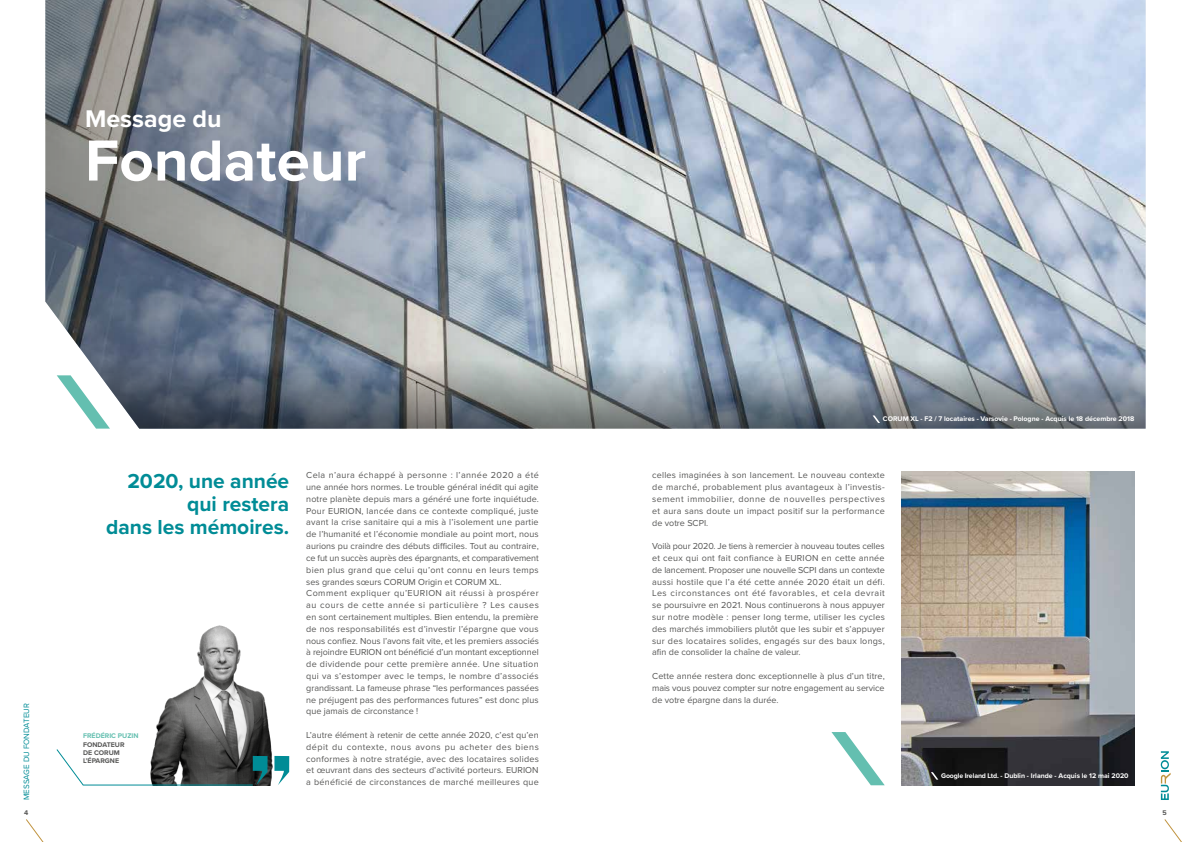
<style>
.page{position:relative;width:1191px;height:842px;background:#fff}
.page>*{position:absolute;margin:0;border:0;box-sizing:border-box;transform-origin:0 0}
.t1{font:700 60px "Proxima Nova";color:#fff}
.t2{font:700 25px "Proxima Nova";color:#fff}
.t3{font:700 21px/23px "Proxima Nova";color:#008c96;text-align:right}
.t4{font:9px/11.8px "Proxima Nova";letter-spacing:.01em;color:#575756;text-align:justify}
.t5{font:8px "Proxima Nova";color:#008c96}
.t6{font:700 7px "Proxima Nova";color:#fff}
.t7{font:700 7px/8.4px "Proxima Nova";color:#575756}
.t8{font:700 7px "Proxima Nova";color:#64bfb0}
</style>
<div class="page">
<svg style="left:1164px;top:819px;width:18px;height:23px"></svg>
<svg style="left:26px;top:819px;width:18px;height:23px"></svg>
<svg style="left:1160px;top:751px;width:10px;height:49px"></svg>
<img style="left:153px;top:625px;width:126px;height:160px">
<img style="left:595px;top:0;width:550px;height:360px">
<svg style="left:595px;top:360px;width:550px;height:69px;background:#818c96"></svg>
<svg style="left:45px;top:0;width:550px;height:429px;background:#858e99"></svg>
<svg style="left:57px;top:375px;width:53px;height:54px"></svg>
<svg style="left:831px;top:732px;width:53px;height:53px"></svg>
<svg style="left:274px;top:756px;width:15px;height:29px"></svg>
<svg style="left:56px;top:749px;width:211px;height:36px"></svg>
<svg style="left:872px;top:415px;width:8px;height:8px"></svg>
<img style="left:901px;top:471px;width:233px;height:314px">
<svg style="left:931px;top:772px;width:7px;height:8px"></svg>
<h2 class="t2" style="left:85px;top:100px;width:138px">Message du</h2>
<h1 class="t1" style="left:85px;top:116px;width:282px">Fondateur</h1>
<p class="t5" style="left:21px;top:800px;width:98px;rotate:-90deg">MESSAGE DU FONDATEUR</p>
<h3 class="t3" style="left:106px;top:469px;width:184px">2020, une année qui restera<br>dans les mémoires.</h3>
<p class="t8" style="left:83px;top:730px;width:57px">FRÉDÉRIC PUZIN</p>
<p class="t7" style="left:83px;top:740px;width:43px">FONDATEUR<br>DE CORUM<br>L’ÉPARGNE</p>
<p class="t4" style="left:306px;top:469px;width:234px;text-align:left">Cela n’aura échappé à personne : l’année 2020 a été une année hors normes. Le trouble général inédit qui agite notre planète depuis mars a généré une forte inquiétude.<br>Pour EURION, lancée dans ce contexte compliqué, juste avant la crise sanitaire qui a mis à l’isolement une partie de l’humanité et l’économie mondiale au point mort, nous aurions pu craindre des débuts difficiles. Tout au contraire, ce fut un succès auprès des épargnants, et comparativement bien plus grand que celui qu’ont connu en leurs temps ses grandes sœurs CORUM Origin et CORUM XL.<br>Comment expliquer qu’EURION ait réussi à prospérer au cours de cette année si particulière ? Les causes en sont certainement multiples. Bien entendu, la première de nos responsabilités est d’investir l’épargne que vous nous confiez. Nous l’avons fait vite, et les premiers associés à rejoindre EURION ont bénéficié d’un montant exceptionnel de dividende pour cette première année. Une situation qui va s’estomper avec le temps, le nombre d’associés grandissant. La fameuse phrase “les performances passées ne préjugent pas des performances futures” est donc plus que jamais de circonstance !</p>
<p class="t4" style="left:306px;top:729px;width:234px">L’autre élément à retenir de cette année 2020, c’est qu’en dépit du contexte, nous avons pu acheter des biens conformes à notre stratégie, avec des locataires solides et œuvrant dans des secteurs d’activité porteurs. EURION a bénéficié de circonstances de marché meilleures que</p>
<p class="t6" style="left:883px;top:414px;width:253px">CORUM XL - F2 / 7 locataires - Varsovie - Pologne - Acquis le 18 décembre 2018</p>
<p class="t4" style="left:652px;top:469px;width:234px">celles imaginées à son lancement. Le nouveau contexte de marché, probablement plus avantageux à l’investis&shy;sement immobilier, donne de nouvelles perspectives et aura sans doute un impact positif sur la performance de votre SCPI.</p>
<p class="t4" style="left:652px;top:540px;width:234px">Voilà pour 2020. Je tiens à remercier à nouveau toutes celles et ceux qui ont fait confiance à EURION en cette année de lancement. Proposer une nouvelle SCPI dans un contexte aussi hostile que l’a été cette année 2020 était un défi.<br>Les circonstances ont été favorables, et cela devrait se poursuivre en 2021. Nous continuerons à nous appuyer sur notre modèle : penser long terme, utiliser les cycles des marchés immobiliers plutôt que les subir et s’appuyer sur des locataires solides, engagés sur des baux longs, afin de consolider la chaîne de valeur.</p>
<p class="t4" style="left:652px;top:670px;width:234px">Cette année restera donc exceptionnelle à plus d’un titre, mais vous pouvez compter sur notre engagement au service de votre épargne dans la durée.</p>
<p class="t6" style="left:941px;top:770px;width:189px">Google Ireland Ltd. - Dublin - Irlande - Acquis le 12 mai 2020</p>
<p class="t7" style="left:24px;top:808px;width:6px">4</p>
<p class="t7" style="left:1162px;top:808px;width:6px">5</p>
</div>
